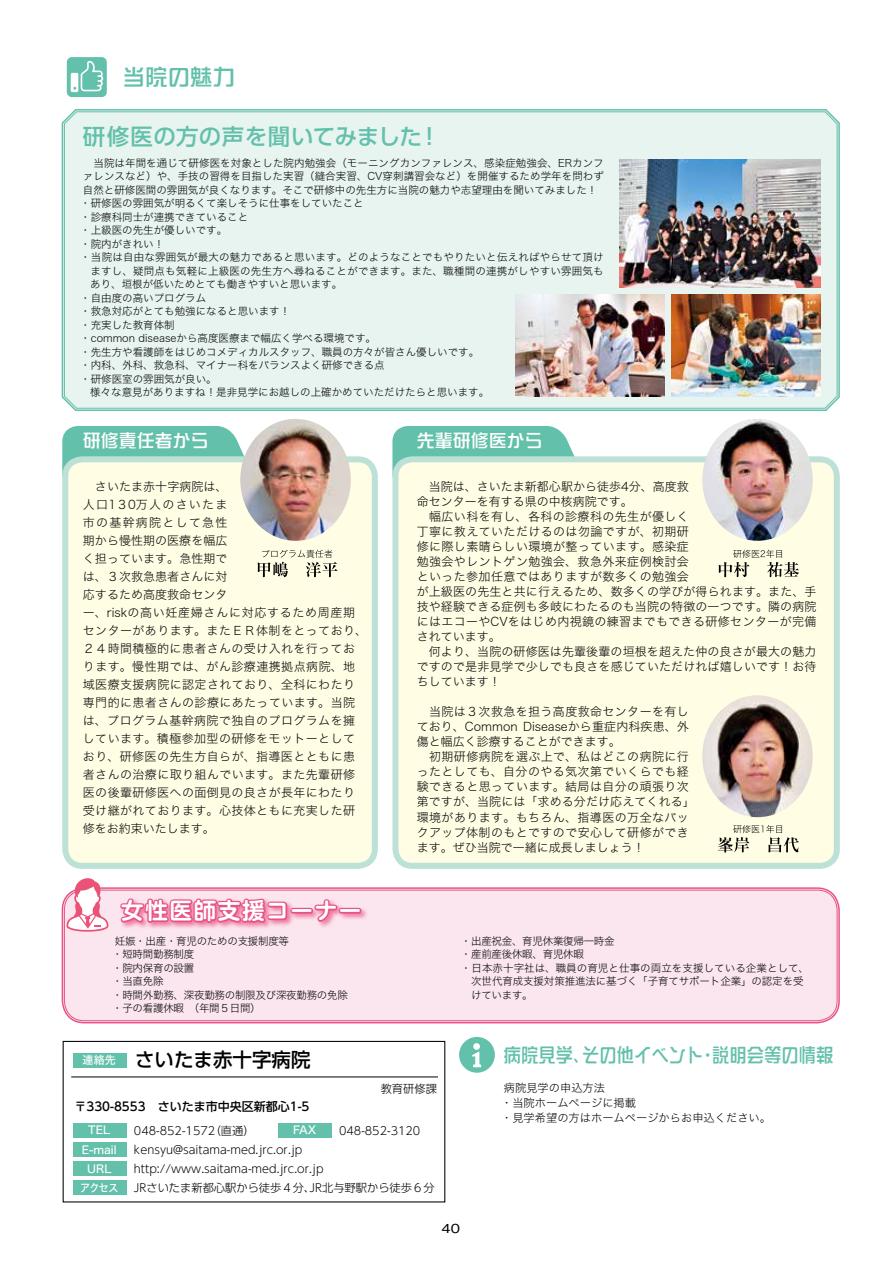
<style>
.page{position:relative;width:893px;height:1263px;background:#fff}
.page>*{position:absolute;margin:0;border:0;box-sizing:border-box;transform-origin:0 0}
.t1{font:500 22.5px "UD Shin Go Pro";letter-spacing:.015em;color:#63c0ab}
.t2{font:700 22.5px "UD Shin M Go Pr 6 De";letter-spacing:.075em;color:#fff}
.t3{font:22.5px "DFP So Gei CID W5";color:#63c0ab}
.t4{font:19.5px "DFP So Gei CID W5";color:#63c0ab;scale:.89 1}
.t5{font:500 19.5px "UD Shin Go Pro";color:#000}
.t6{font:18px "DFP So Gei CID W5";color:#fff}
.t7{font:12px/18px "Hira Kaku Std N W2";letter-spacing:.03em;color:#000}
.t8{font:12px/15px "Hira Kaku Std N W2";letter-spacing:.01em;color:#000}
.t9{font:500 12px "UD Shin Go Pro";color:#000}
.t10{font:11.55px "Gothic MB101 Pr 6";color:#000;scale:1.18 1}
.t11{font:300 11.25px/19px "UD Shin Go Pro";color:#000}
.t12{font:11.25px/15px "Hira Kaku Std N W2";color:#000}
.t13{font:10.95px/19.2px "Hira Kaku Std N W5";color:#fff;text-align:center}
.t14{font:10.5px/13.5px "Hira Kaku Std N W2";color:#000}
.t15{font:10.5px/13.5px "Hira Kaku Std N W2";letter-spacing:-.025em;color:#000}
.s1{font-family:"Hira Kaku Std N W5";font-weight:400;font-size:10.95px;color:#fff}
</style>
<div class="page">
<div style="left:64px;top:111px;width:774px;height:298px;background:#e7f4ef"></div>
<div style="left:63px;top:889px;width:775px;height:133px;background:#fbe6ef;border-radius:21px"></div>
<div style="left:62px;top:887px;width:778px;height:136px;border:2px solid #e95383;border-radius:22px"></div>
<div style="left:64px;top:890px;width:773px;height:131px;border:1px solid #e95383;border-radius:20px"></div>
<div style="left:62px;top:426px;width:178px;height:43px;background:#63c0ab"></div>
<div style="left:392px;top:426px;width:182px;height:43px;background:#63c0ab"></div>
<div style="left:65px;top:459px;width:310px;height:407px;background:#fffde4;border-radius:17px"></div>
<div style="left:62px;top:456px;width:316px;height:413px;border:6px solid #bde1d6;border-radius:17px"></div>
<div style="left:395px;top:459px;width:442px;height:407px;background:#fffde4;border-radius:17px"></div>
<div style="left:392px;top:456px;width:448px;height:413px;border:6px solid #bde1d6;border-radius:17px"></div>
<img style="left:240px;top:419px;width:111px;height:122px">
<img style="left:702px;top:419px;width:111px;height:122px">
<img style="left:702px;top:695px;width:111px;height:122px">
<div style="left:63px;top:1041px;width:382px;height:161px;border:1px solid #000"></div>
<img style="left:672px;top:294px;width:149px;height:102px">
<img style="left:516px;top:294px;width:148px;height:102px">
<img style="left:620px;top:159px;width:201px;height:128px">
<div style="left:67px;top:57px;width:40px;height:40px;background:#63c0ab;border-radius:5px"></div>
<svg style="left:71px;top:61px;width:32px;height:31px"></svg>
<div style="left:119px;top:897px;width:250px;height:33px;background:#e95383;opacity:.75"></div>
<svg style="left:119px;top:897px;width:170px;height:33px"></svg>
<div style="left:290px;top:908px;width:23px;height:6px;border:3px solid #e95383"></div>
<svg style="left:313px;top:898px;width:26px;height:25px"></svg>
<div style="left:339px;top:908px;width:22px;height:6px;border:3px solid #e95383"></div>
<svg style="left:67px;top:878px;width:41px;height:54px"></svg>
<svg style="left:258px;top:550px;width:79px;height:27px"></svg>
<svg style="left:719px;top:550px;width:80px;height:27px"></svg>
<svg style="left:717px;top:825px;width:82px;height:27px"></svg>
<div style="left:459px;top:1037px;width:36px;height:36px;background:#63c0ab;border-radius:50%"></div>
<svg style="left:472px;top:1043px;width:9px;height:24px"></svg>
<div style="left:73px;top:1053px;width:53px;height:15px;background:#63c0ab"></div>
<hr style="left:71px;top:1077px;width:367px;height:1px;background:#000">
<div style="left:73px;top:1123px;width:53px;height:14px;background:#63c0ab"></div>
<div style="left:279px;top:1123px;width:53px;height:14px;background:#63c0ab"></div>
<div style="left:73px;top:1142px;width:53px;height:15px;background:#63c0ab"></div>
<div style="left:73px;top:1161px;width:53px;height:15px;background:#63c0ab"></div>
<div style="left:73px;top:1180px;width:53px;height:15px;background:#63c0ab"></div>
<h1 class="t3" style="left:123px;top:65px;width:114px">当院の魅力</h1>
<h1 class="t1" style="left:83px;top:118px;width:359px">研修医の方の声を聞いてみました！</h1>
<p class="t14" style="left:80px;top:156px;width:525px">　当院は年間を通じて研修医を対象とした院内勉強会（モーニングカンファレンス、感染症勉強会、ERカンファレンスなど）や、手技の習得を目指した実習（縫合実習、CV穿刺講習会など）を開催するため学年を問わず自然と研修医間の雰囲気が良くなります。そこで研修中の先生方に当院の魅力や志望理由を聞いてみました！・研修医の雰囲気が明るくて楽しそうに仕事をしていたこと<br>・診療科同士が連携できていること<br>・上級医の先生が優しいです。<br>・院内がきれい！<br>・当院は自由な雰囲気が最大の魅力であると思います。どのようなことでもやりたいと伝えればやらせて頂け　ますし、疑問点も気軽に上級医の先生方へ尋ねることができます。また、職種間の連携がしやすい雰囲気も　あり、垣根が低いためとても働きやすいと思います。<br>・自由度の高いプログラム<br>・救急対応がとても勉強になると思います！<br>・充実した教育体制<br>・common diseaseから高度医療まで幅広く学べる環境です。<br>・先生方や看護師をはじめコメディカルスタッフ、職員の方々が皆さん優しいです。<br>・内科、外科、救急科、マイナー科をバランスよく研修できる点<br>・研修医室の雰囲気が良い。<br>　様々な意見がありますね！是非見学にお越しの上確かめていただけたらと思います。</p>
<h3 class="t6" style="left:83px;top:431px;width:128px">研修責任者から</h3>
<h3 class="t6" style="left:417px;top:431px;width:127px">先輩研修医から</h3>
<p class="t7" style="left:83px;top:477px;width:286px">　さいたま赤十字病院は、<br>人口1３0万人のさいたま<br>市の基幹病院として急性<br>期から慢性期の医療を幅広<br>く担っています。急性期で<br>は、３次救急患者さんに対<br>応するため高度救命センタ<br>ー、riskの高い妊産婦さんに対応するため周産期センターがあります。またＥＲ体制をとっており、<br>２４時間積極的に患者さんの受け入れを行っております。慢性期では、がん診療連携拠点病院、地域医療支援病院に認定されており、全科にわたり専門的に患者さんの診療にあたっています。当院は、プログラム基幹病院で独自のプログラムを擁しています。積極参加型の研修をモットーとしており、研修医の先生方自らが、指導医とともに患者さんの治療に取り組んでいます。また先輩研修医の後輩研修医への面倒見の良さが長年にわたり受け継がれております。心技体ともに充実した研修をお約束いたします。</p>
<p class="t8" style="left:417px;top:479px;width:401px">　当院は、さいたま新都心駅から徒歩4分、高度救<br>命センターを有する県の中核病院です。<br>　幅広い科を有し、各科の診療科の先生が優しく<br>丁寧に教えていただけるのは勿論ですが、初期研<br>修に際し素晴らしい環境が整っています。感染症<br>勉強会やレントゲン勉強会、救急外来症例検討会<br>といった参加任意ではありますが数多くの勉強会<br>が上級医の先生と共に行えるため、数多くの学びが得られます。また、手技や経験できる症例も多岐にわたるのも当院の特徴の一つです。隣の病院にはエコーやCVをはじめ内視鏡の練習までもできる研修センターが完備されています。<br>　何より、当院の研修医は先輩後輩の垣根を超えた仲の良さが最大の魅力ですので是非見学で少しでも良さを感じていただければ嬉しいです！お待ちしています！</p>
<p class="t7" style="left:417px;top:704px;width:280px;line-height:15px">　当院は３次救急を担う高度救命センターを有しており、Common Diseaseから重症内科疾患、外傷と幅広く診療することができます。<br>　初期研修病院を選ぶ上で、私はどこの病院に行ったとしても、自分のやる気次第でいくらでも経験できると思っています。結局は自分の頑張り次第ですが、当院には「求める分だけ応えてくれる」環境があります。もちろん、指導医の万全なバックアップ体制のもとですので安心して研修ができます。ぜひ当院で一緒に成長しましょう！</p>
<h1 class="t2" style="left:121px;top:891px;width:242px">女性医師支援コーナー</h1>
<p class="t15" style="left:112px;top:934px;width:237px">妊娠・出産・育児のための支援制度等<br>・短時間勤務制度　<br>・院内保育の設置　<br>・当直免除<br>・時間外勤務、深夜勤務の制限及び深夜勤務の免除・子の看護休暇　（年間５日間）</p>
<p class="t14" style="left:461px;top:934px;width:350px">・出産祝金、育児休業復帰一時金<br>・産前産後休暇、育児休暇<br>・日本赤十字社は、職員の育児と仕事の両立を支援している企業として、　次世代育成支援対策推進法に基づく「子育てサポート企業」の認定を受　けています。</p>
<h2 class="t5" style="left:83px;top:1044px;width:229px"><span class="s1">連絡先</span> さいたま赤十字病院</h2>
<h2 class="t4" style="left:504px;top:1044px;width:372px">病院見学、その他イベント・説明会等の情報</h2>
<p class="t11" style="left:381px;top:1079px;width:58px">教育研修課</p>
<p class="t12" style="left:501px;top:1080px;width:272px">病院見学の申込方法<br>・当院ホームページに掲載<br>・見学希望の方はホームページからお申込ください。</p>
<p class="t9" style="left:74px;top:1097px;width:237px">〒330-8553　さいたま市中央区新都心1-5</p>
<p class="t13" style="left:88px;top:1121px;width:23px">TEL</p>
<p class="t13" style="left:293px;top:1121px;width:25px">FAX</p>
<p class="t13" style="left:80px;top:1140px;width:40px">E-mail<br>URL<br>アクセス</p>
<p class="t11" style="left:134px;top:1120px;width:302px">048-852-1572（直通）　　　　　　　　048-852-3120 kensyu@saitama-med.jrc.or.jp http://www.saitama-med.jrc.or.jp<br>JRさいたま新都心駅から徒歩４分、JR北与野駅から徒歩６分</p>
<p class="t10" style="left:441px;top:1219px;width:17px">40</p>
</div>
